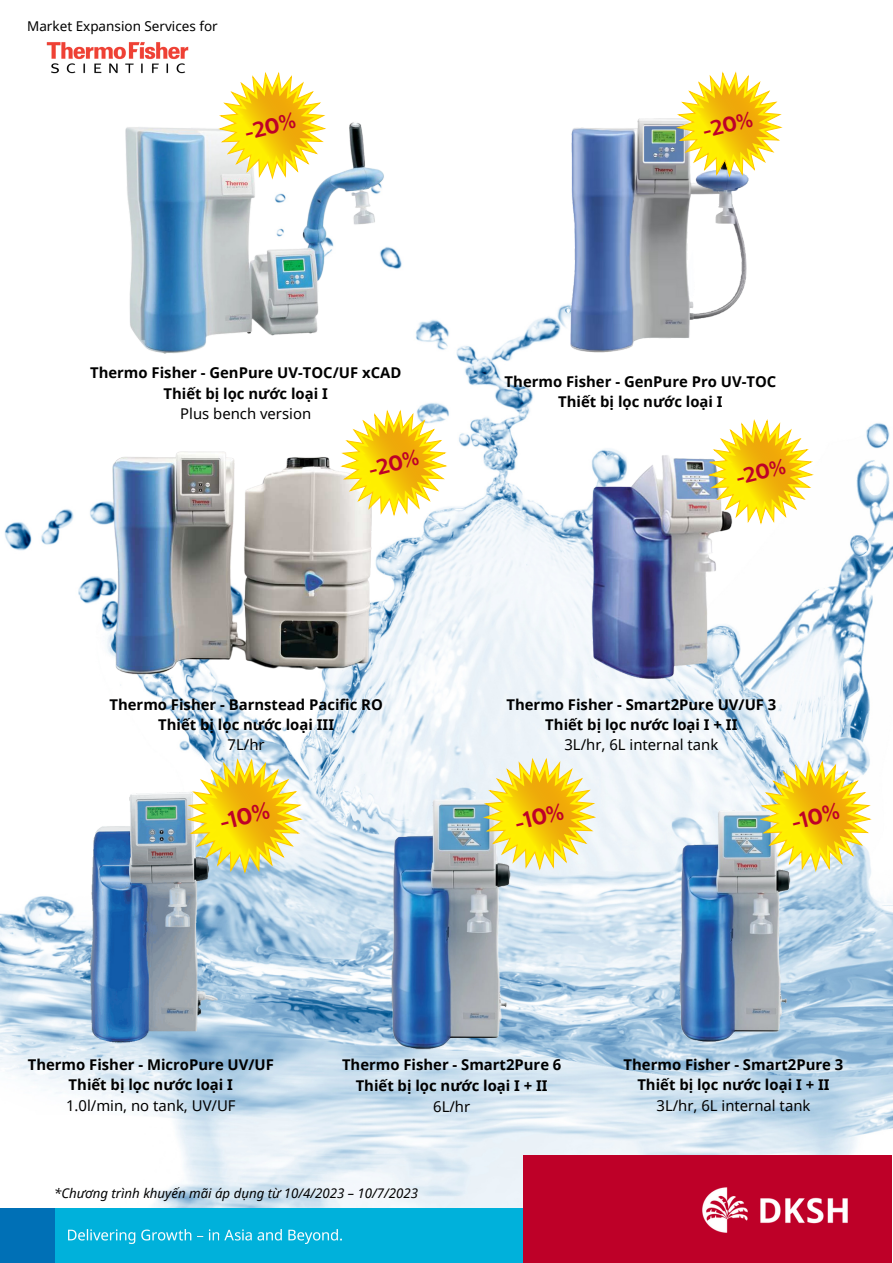
<style>
.page{position:relative;width:893px;height:1263px;background:#fff}
.page>*{position:absolute;margin:0;border:0;box-sizing:border-box;transform-origin:0 0}
.t1{font:700 23.1px "Blacker Sans Pro";color:#be0028}
.t2{font:700 22.65px "Blacker Sans Pro";color:#be0028}
.t3{font:700 22.27px "Blacker Sans Pro";color:#be0028}
.t4{font:700 21.6px "Blacker Sans Pro";color:#be0028}
.t5{font:700 21.38px "Blacker Sans Pro";color:#be0028}
.t6{font:700 21.23px "Blacker Sans Pro";color:#be0028}
.t7{font:700 21.08px "Blacker Sans Pro";color:#be0028}
.t8{font:700 14.85px/20.2px "Noto Sans";color:#000;text-align:center}
.t9{font:14.85px "Noto Sans";color:#000}
.t10{font:13.5px "Noto Sans";color:#000}
.t11{font:italic 13.2px "Noto Sans";color:#000}
</style>
<div class="page">
<img style="left:0;top:47px;width:893px;height:1216px">
<div style="left:0;top:1209px;width:571px;height:54px;background:#00b1db"></div>
<div style="left:0;top:1209px;width:54px;height:54px;background:#0070b6"></div>
<img style="left:69px;top:1229px;width:273px;height:15px">
<div style="left:524px;top:1155px;width:368px;height:107px;background:#be0028"></div>
<img style="left:702px;top:1187px;width:145px;height:45px">
<img style="left:46px;top:42px;width:142px;height:32px">
<img style="left:555px;top:453px;width:181px;height:229px">
<img style="left:568px;top:116px;width:184px;height:239px">
<img style="left:83px;top:431px;width:307px;height:255px">
<svg style="left:319px;top:389px;width:149px;height:148px"></svg>
<img style="left:119px;top:115px;width:302px;height:241px">
<svg style="left:687px;top:398px;width:147px;height:147px"></svg>
<svg style="left:197px;top:51px;width:150px;height:149px"></svg>
<svg style="left:655px;top:51px;width:148px;height:147px"></svg>
<img style="left:74px;top:788px;width:149px;height:257px">
<svg style="left:164px;top:735px;width:161px;height:161px"></svg>
<img style="left:362px;top:776px;width:171px;height:296px">
<img style="left:652px;top:788px;width:159px;height:275px">
<svg style="left:737px;top:738px;width:156px;height:156px"></svg>
<svg style="left:461px;top:735px;width:157px;height:157px"></svg>
<p class="t10" style="left:27px;top:16px;width:192px">Market Expansion Services for</p>
<h3 class="t4" style="left:242px;top:119px;width:53px;rotate:-14deg">-20%</h3>
<h3 class="t6" style="left:700px;top:118px;width:52px;rotate:-14deg">-20%</h3>
<p class="t8" style="left:90px;top:363px;width:313px">Thermo Fisher - GenPure UV-TOC/UF xCAD<br>Thiết bị lọc nước loại I</p>
<p class="t9" style="left:180px;top:403px;width:132px">Plus bench version</p>
<h3 class="t5" style="left:366px;top:457px;width:53px;rotate:-14deg">-20%</h3>
<p class="t8" style="left:504px;top:371px;width:273px">Thermo Fisher - GenPure Pro UV-TOC<br>Thiết bị lọc nước loại I</p>
<h3 class="t7" style="left:733px;top:465px;width:52px;rotate:-14deg">-20%</h3>
<p class="t8" style="left:109px;top:694px;width:275px">Thermo Fisher - Barnstead Pacific RO<br>Thiết bị lọc nước loại III</p>
<p class="t9" style="left:228px;top:735px;width:39px">7L/hr</p>
<h1 class="t1" style="left:217px;top:808px;width:52px;rotate:-14deg">-10%</h1>
<p class="t8" style="left:506px;top:694px;width:271px">Thermo Fisher - Smart2Pure UV/UF 3<br>Thiết bị lọc nước loại I + II</p>
<p class="t9" style="left:564px;top:735px;width:155px">3L/hr, 6L internal tank</p>
<h2 class="t2" style="left:512px;top:809px;width:51px;rotate:-14deg">-10%</h2>
<h3 class="t3" style="left:788px;top:809px;width:50px;rotate:-14deg">-10%</h3>
<p class="t8" style="left:28px;top:1054px;width:248px">Thermo Fisher - MicroPure UV/UF<br>Thiết bị lọc nước loại I</p>
<p class="t9" style="left:66px;top:1095px;width:171px">1.0l/min, no tank, UV/UF</p>
<p class="t8" style="left:342px;top:1054px;width:221px;line-height:20.7px">Thermo Fisher - Smart2Pure 6<br>Thiết bị lọc nước loại I + II</p>
<p class="t9" style="left:433px;top:1096px;width:39px">6L/hr</p>
<p class="t11" style="left:54px;top:1183px;width:365px">*Chương trình khuyến mãi áp dụng từ 10/4/2023 – 10/7/2023</p>
<p class="t8" style="left:623px;top:1054px;width:221px">Thermo Fisher - Smart2Pure 3<br>Thiết bị lọc nước loại I + II</p>
<p class="t9" style="left:656px;top:1095px;width:155px">3L/hr, 6L internal tank</p>
</div>
